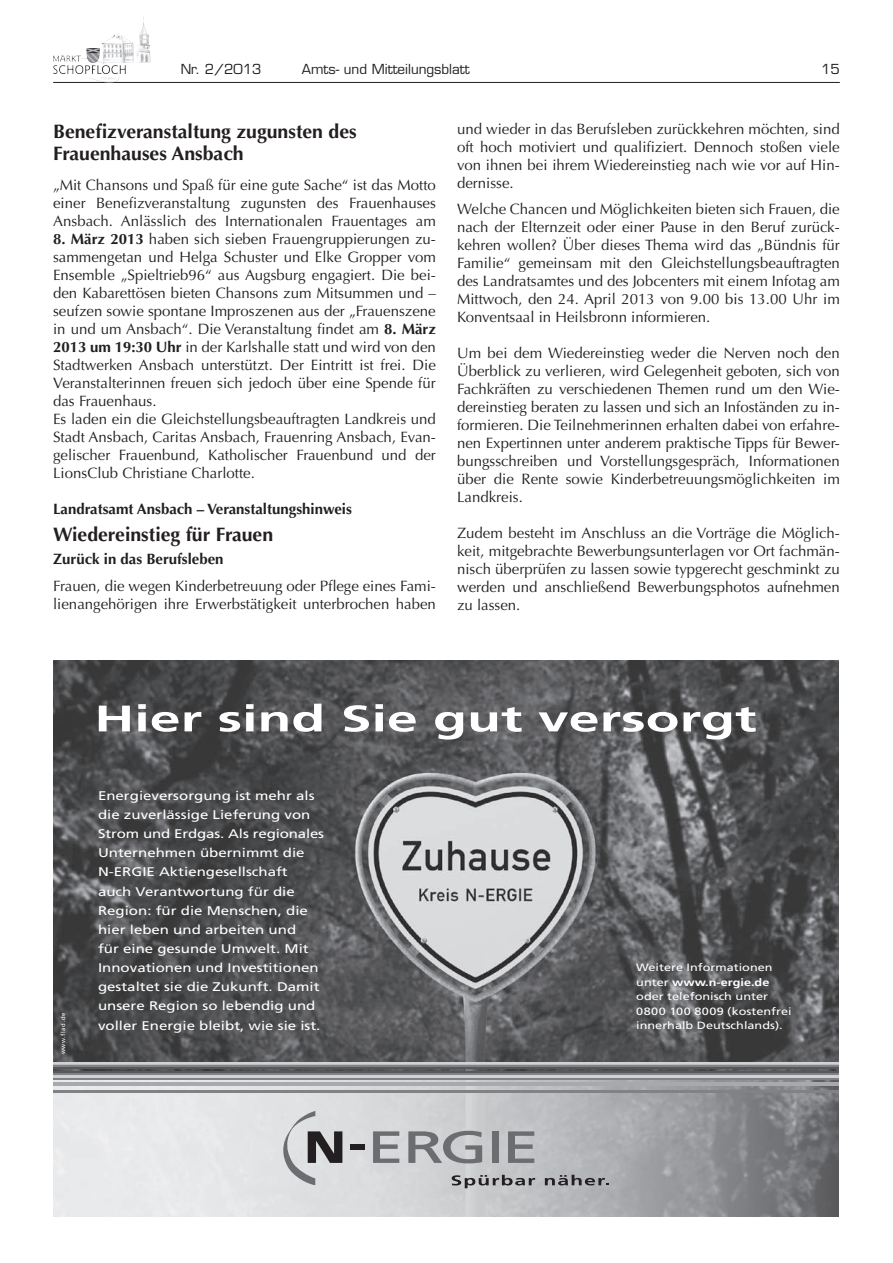
<style>
.page{position:relative;width:893px;height:1263px;background:#fff}
.page>*{position:absolute;margin:0;border:0;box-sizing:border-box;transform-origin:0 0}
.t1{font:700 36.9px "Frutiger";color:#fff;scale:1.5 1}
.t2{font:700 19.5px/22.5px "Optima LT Std";color:#231f20}
.t3{font:15px/18px "Optima LT Std";color:#231f20;text-align:justify}
.t4{font:700 15px "Optima LT Std";color:#231f20}
.t5{font:13.5px "Eurostile LT Std";color:#231f20}
.t6{font:12.6px/19.2px "Frutiger";color:#fff;scale:1.2 1}
.t7{font:10.5px/14.5px "Frutiger";color:#fff;scale:1.2 1}
.t8{font:6px "Frutiger";letter-spacing:.1em;color:#fff}
.s1{font-weight:700}
</style>
<div class="page">
<hr style="left:53px;top:82px;width:787px;height:1px;background:#231f20">
<img style="left:118px;top:26px;width:25px;height:19px">
<img style="left:53px;top:661px;width:786px;height:555px">
<div style="left:350px;top:1144px;width:15px;height:6px;background:#231f20"></div>
<svg style="left:373px;top:1131px;width:26px;height:32px"></svg>
<svg style="left:408px;top:1131px;width:74px;height:32px;background:#a0a1a3"></svg>
<div style="left:492px;top:1131px;width:7px;height:32px;background:#6c6d70"></div>
<svg style="left:508px;top:1131px;width:26px;height:32px"></svg>
<svg style="left:282px;top:1111px;width:60px;height:74px;background:#b3b3b5"></svg>
<svg style="left:452px;top:1175px;width:83px;height:13px"></svg>
<svg style="left:545px;top:1175px;width:64px;height:10px"></svg>
<hr style="left:53px;top:1062px;width:786px;height:2px;background:#d1d2d4">
<hr style="left:53px;top:1064px;width:786px;height:1px;background:#bcbdc0">
<hr style="left:53px;top:1065px;width:786px;height:2px;background:#808285">
<hr style="left:53px;top:1067px;width:786px;height:2px;background:#57585a">
<hr style="left:53px;top:1071px;width:786px;height:2px;background:#57585a">
<hr style="left:53px;top:1073px;width:786px;height:2px;background:#808285">
<hr style="left:53px;top:1075px;width:786px;height:3px;background:#d1d2d4">
<hr style="left:53px;top:1078px;width:786px;height:2px;background:#808285">
<hr style="left:53px;top:1082px;width:786px;height:3px;background:#a8a9ad">
<hr style="left:53px;top:1091px;width:786px;height:2px;background:#808285">
<p class="t5" style="left:181px;top:61px;width:82px">Nr. 2/2013</p>
<p class="t5" style="left:302px;top:61px;width:169px">Amts- und Mitteilungsblatt</p>
<p class="t5" style="left:821px;top:61px;width:20px">15</p>
<h2 class="t2" style="left:53px;top:120px;width:305px">Benefizveranstaltung zugunsten des<br>Frauenhauses Ansbach</h2>
<p class="t3" style="left:53px;top:176px;width:384px">„Mit Chansons und Spaß für eine gute Sache“ ist das Motto einer Benefizveranstaltung zugunsten des Frauenhauses Ansbach. Anlässlich des Internationalen Frauentages am</p>
<p class="t3" style="left:53px;top:230px;width:384px;text-align:left"><span class="s1">8. März 2013</span> haben sich sieben Frauengruppierungen zu&shy;sammengetan und Helga Schuster und Elke Gropper vom Ensemble „Spieltrieb96“ aus Augsburg engagiert. Die bei&shy;den Kabarettösen bieten Chansons zum Mitsummen und – seufzen sowie spontane Improszenen aus der „Frauenszene in und um Ansbach“. Die Veranstaltung findet am <span class="s1">8. März 2013 um 19:30 Uhr</span> in der Karlshalle statt und wird von den Stadtwerken Ansbach unterstützt. Der Eintritt ist frei. Die Veranstalterinnen freuen sich jedoch über eine Spende für das Frauenhaus.<br>Es laden ein die Gleichstellungsbeauftragten Landkreis und Stadt Ansbach, Caritas Ansbach, Frauenring Ansbach, Evan&shy;gelischer Frauenbund, Katholischer Frauenbund und der LionsClub Christiane Charlotte.</p>
<p class="t4" style="left:53px;top:500px;width:300px">Landratsamt Ansbach – Veranstaltungshinweis</p>
<h2 class="t2" style="left:53px;top:524px;width:222px">Wiedereinstieg für Frauen</h2>
<p class="t4" style="left:53px;top:550px;width:172px">Zurück in das Berufsleben</p>
<p class="t3" style="left:53px;top:577px;width:384px">Frauen, die wegen Kinderbetreuung oder Pflege eines Fami&shy;lienangehörigen ihre Erwerbstätigkeit unterbrochen haben</p>
<p class="t3" style="left:457px;top:120px;width:384px">und wieder in das Berufsleben zurückkehren möchten, sind oft hoch motiviert und qualifiziert. Dennoch stoßen viele von ihnen bei ihrem Wiedereinstieg nach wie vor auf Hin&shy;dernisse.</p>
<p class="t3" style="left:457px;top:200px;width:384px">Welche Chancen und Möglichkeiten bieten sich Frauen, die nach der Elternzeit oder einer Pause in den Beruf zurück&shy;kehren wollen? Über dieses Thema wird das „Bündnis für Familie“ gemeinsam mit den Gleichstellungsbeauftragten des Landratsamtes und des Jobcenters mit einem Infotag am Mittwoch, den 24. April 2013 von 9.00 bis 13.00 Uhr im Konventsaal in Heilsbronn informieren.</p>
<p class="t3" style="left:457px;top:344px;width:384px">Um bei dem Wiedereinstieg weder die Nerven noch den Überblick zu verlieren, wird Gelegenheit geboten, sich von Fachkräften zu verschiedenen Themen rund um den Wie&shy;dereinstieg beraten zu lassen und sich an Infoständen zu in&shy;formieren. Die Teilnehmerinnen erhalten dabei von erfahre&shy;nen Expertinnen unter anderem praktische Tipps für Bewer&shy;bungsschreiben und Vorstellungsgespräch, Informationen über die Rente sowie Kinderbetreuungsmöglichkeiten im Landkreis.</p>
<p class="t3" style="left:457px;top:524px;width:384px">Zudem besteht im Anschluss an die Vorträge die Möglich&shy;keit, mitgebrachte Bewerbungsunterlagen vor Ort fachmän&shy;nisch überprüfen zu lassen sowie typgerecht geschminkt zu werden und anschließend Bewerbungsphotos aufnehmen zu lassen.</p>
<p class="t8" style="left:59px;top:1054px;width:43px;rotate:-90deg">www.flad.de</p>
<h1 class="t1" style="left:94px;top:697px;width:443px">Hier sind Sie gut versorgt</h1>
<p class="t6" style="left:98px;top:786px;width:190px">Energieversorgung ist mehr als die zuverlässige Lieferung von<br>Strom und Erdgas. Als regionales<br>Unternehmen übernimmt die<br>N-ERGIE Aktiengesellschaft auch Verantwortung für die<br>Region: für die Menschen, die hier leben und arbeiten und<br>für eine gesunde Umwelt. Mit<br>Innovationen und Investitionen gestaltet sie die Zukunft. Damit unsere Region so lebendig und voller Energie bleibt, wie sie ist.</p>
<p class="t7" style="left:636px;top:960px;width:131px">Weitere Informationen unter <span class="s1">www.n-ergie.de </span>oder telefonisch unter<br>0800 100 8009 (kostenfrei innerhalb Deutschlands).</p>
</div>
